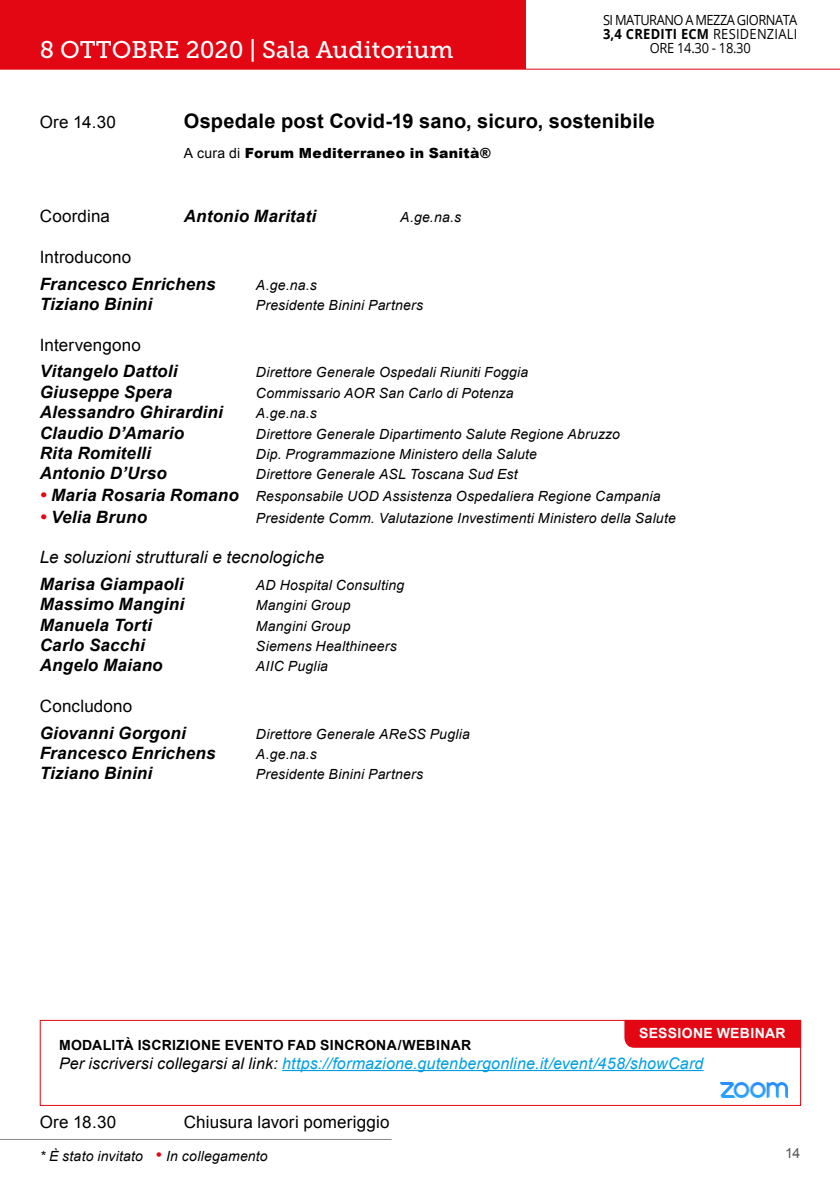
<style>
.page{position:relative;width:840px;height:1191px;background:#fff}
.page>*{position:absolute;margin:0;border:0;box-sizing:border-box;transform-origin:0 0}
.t1{font:24px "Museo Slab 500";color:#fff}
.t2{font:700 20px "Arial";letter-spacing:.005em;color:#000}
.t3{font:italic 700 17px "Arial";letter-spacing:.01em;color:#000}
.t4{font:17px "Arial";letter-spacing:.01em;color:#000}
.t5{font:italic 17px "Arial";letter-spacing:.01em;color:#000}
.t6{font:italic 16px "Arial";letter-spacing:.015em;color:#009fe3}
.t7{font:italic 14px "Arial";letter-spacing:.015em;color:#000}
.t8{font:14px/14px "Open Sans";letter-spacing:-.04em;color:#000;text-align:center;scale:.92 1}
.t9{font:700 14px "Arial";letter-spacing:.025em;color:#000}
.t10{font:900 14px "Arial";letter-spacing:.025em;color:#000}
.t11{font:700 14px "Arial";letter-spacing:.025em;color:#fff}
.t12{font:14px "Arial";color:#575756}
.s1{font-weight:700}
.s2{font-weight:400}
.s3{font-weight:700;font-size:18px;color:#e30613}
.s4{font-weight:700;font-size:17px}
.s5{font-size:18px;color:#e30613}
.s6{color:#000}
</style>
<div class="page">
<hr style="left:0;top:69px;width:839px;height:1px;background:#e30613">
<div style="left:0;top:0;width:525px;height:69px;background:#e30613"></div>
<hr style="left:0;top:1139px;width:391px;height:1px;background:#878787">
<hr style="left:282px;top:1070px;width:421px;height:1px;background:#009fe3">
<div style="left:40px;top:1020px;width:760px;height:86px;border:1px solid #e30613"></div>
<div style="left:624px;top:1020px;width:176px;height:27px;background:#e30613"></div>
<img style="left:720px;top:1082px;width:66px;height:15px">
<h1 class="t1" style="left:40px;top:36px;width:415px">8 OTTOBRE 2020 | Sala Auditorium</h1>
<p class="t8" style="left:602px;top:13px;width:213px">SI MATURANO A MEZZA GIORNATA<br><span class="s1">3,4 CREDITI ECM</span> RESIDENZIALI<br>ORE 14.30 - 18.30</p>
<p class="t4" style="left:40px;top:111px;width:78px">Ore 14.30</p>
<h2 class="t2" style="left:184px;top:108px;width:472px">Ospedale post Covid-19 sano, sicuro, sostenibile</h2>
<p class="t10" style="left:184px;top:143px;width:308px"><span class="s2">A cura di</span> Forum Mediterraneo in Sanità®</p>
<p class="t4" style="left:40px;top:205px;width:72px">Coordina</p>
<p class="t3" style="left:184px;top:205px;width:134px">Antonio Maritati</p>
<p class="t7" style="left:400px;top:208px;width:62px">A.ge.na.s</p>
<p class="t4" style="left:40px;top:246px;width:93px">Introducono</p>
<p class="t3" style="left:40px;top:273px;width:177px">Francesco Enrichens</p>
<p class="t7" style="left:256px;top:276px;width:62px">A.ge.na.s</p>
<p class="t3" style="left:40px;top:293px;width:114px">Tiziano Binini</p>
<p class="t7" style="left:256px;top:296px;width:168px">Presidente Binini Partners</p>
<p class="t4" style="left:40px;top:334px;width:103px">Intervengono</p>
<p class="t3" style="left:40px;top:360px;width:139px">Vitangelo Dattoli</p>
<p class="t7" style="left:256px;top:363px;width:274px">Direttore Generale Ospedali Riuniti Foggia</p>
<p class="t3" style="left:40px;top:381px;width:134px">Giuseppe Spera</p>
<p class="t7" style="left:256px;top:384px;width:259px">Commissario AOR San Carlo di Potenza</p>
<p class="t3" style="left:40px;top:401px;width:184px">Alessandro Ghirardini</p>
<p class="t7" style="left:256px;top:404px;width:62px">A.ge.na.s</p>
<p class="t3" style="left:40px;top:421px;width:146px">Claudio D’Amario</p>
<p class="t7" style="left:256px;top:424px;width:365px">Direttore Generale Dipartimento Salute Regione Abruzzo</p>
<p class="t3" style="left:40px;top:442px;width:113px">Rita Romitelli</p>
<p class="t7" style="left:256px;top:445px;width:282px">Dip. Programmazione Ministero della Salute</p>
<p class="t3" style="left:40px;top:462px;width:128px">Antonio D’Urso</p>
<p class="t7" style="left:256px;top:465px;width:263px">Direttore Generale ASL Toscana Sud Est</p>
<p class="t7" style="left:40px;top:487px;width:622px"><span class="s3">•</span> <span class="s4">Maria Rosaria Romano</span> Responsabile UOD Assistenza Ospedaliera Regione Campania</p>
<p class="t3" style="left:40px;top:505px;width:109px"><span class="s5">•</span> Velia Bruno</p>
<p class="t7" style="left:256px;top:508px;width:421px">Presidente Comm. Valutazione Investimenti Ministero della Salute</p>
<p class="t5" style="left:40px;top:546px;width:286px">Le soluzioni strutturali e tecnologiche</p>
<p class="t3" style="left:40px;top:573px;width:145px">Marisa Giampaoli</p>
<p class="t7" style="left:256px;top:576px;width:150px">AD Hospital Consulting</p>
<p class="t3" style="left:40px;top:593px;width:146px">Massimo Mangini</p>
<p class="t7" style="left:256px;top:596px;width:96px">Mangini Group</p>
<p class="t3" style="left:40px;top:613px;width:114px">Manuela Torti</p>
<p class="t7" style="left:256px;top:616px;width:96px">Mangini Group</p>
<p class="t3" style="left:40px;top:634px;width:107px">Carlo Sacchi</p>
<p class="t7" style="left:256px;top:637px;width:142px">Siemens Healthineers</p>
<p class="t3" style="left:40px;top:654px;width:124px">Angelo Maiano</p>
<p class="t7" style="left:256px;top:657px;width:74px">AIIC Puglia</p>
<p class="t4" style="left:40px;top:695px;width:94px">Concludono</p>
<p class="t3" style="left:40px;top:721px;width:147px">Giovanni Gorgoni</p>
<p class="t7" style="left:256px;top:724px;width:215px">Direttore Generale AReSS Puglia</p>
<p class="t3" style="left:40px;top:742px;width:177px">Francesco Enrichens</p>
<p class="t7" style="left:256px;top:745px;width:62px">A.ge.na.s</p>
<p class="t3" style="left:40px;top:762px;width:114px">Tiziano Binini</p>
<p class="t7" style="left:256px;top:765px;width:168px">Presidente Binini Partners</p>
<p class="t11" style="left:638px;top:1024px;width:148px">SESSIONE WEBINAR</p>
<p class="t9" style="left:59px;top:1035px;width:413px">MODALITÀ ISCRIZIONE EVENTO FAD SINCRONA/WEBINAR</p>
<p class="t6" style="left:59px;top:1052px;width:645px"><span class="s6">Per iscriversi collegarsi al link:</span> https://formazione.gutenbergonline.it/event/458/showCard</p>
<p class="t4" style="left:40px;top:1110px;width:78px">Ore 18.30</p>
<p class="t4" style="left:184px;top:1110px;width:207px">Chiusura lavori pomeriggio</p>
<p class="t7" style="left:40px;top:1147px;width:229px">* È stato invitato <span class="s5">•</span> In collegamento</p>
<p class="t12" style="left:784px;top:1144px;width:17px">14</p>
</div>
